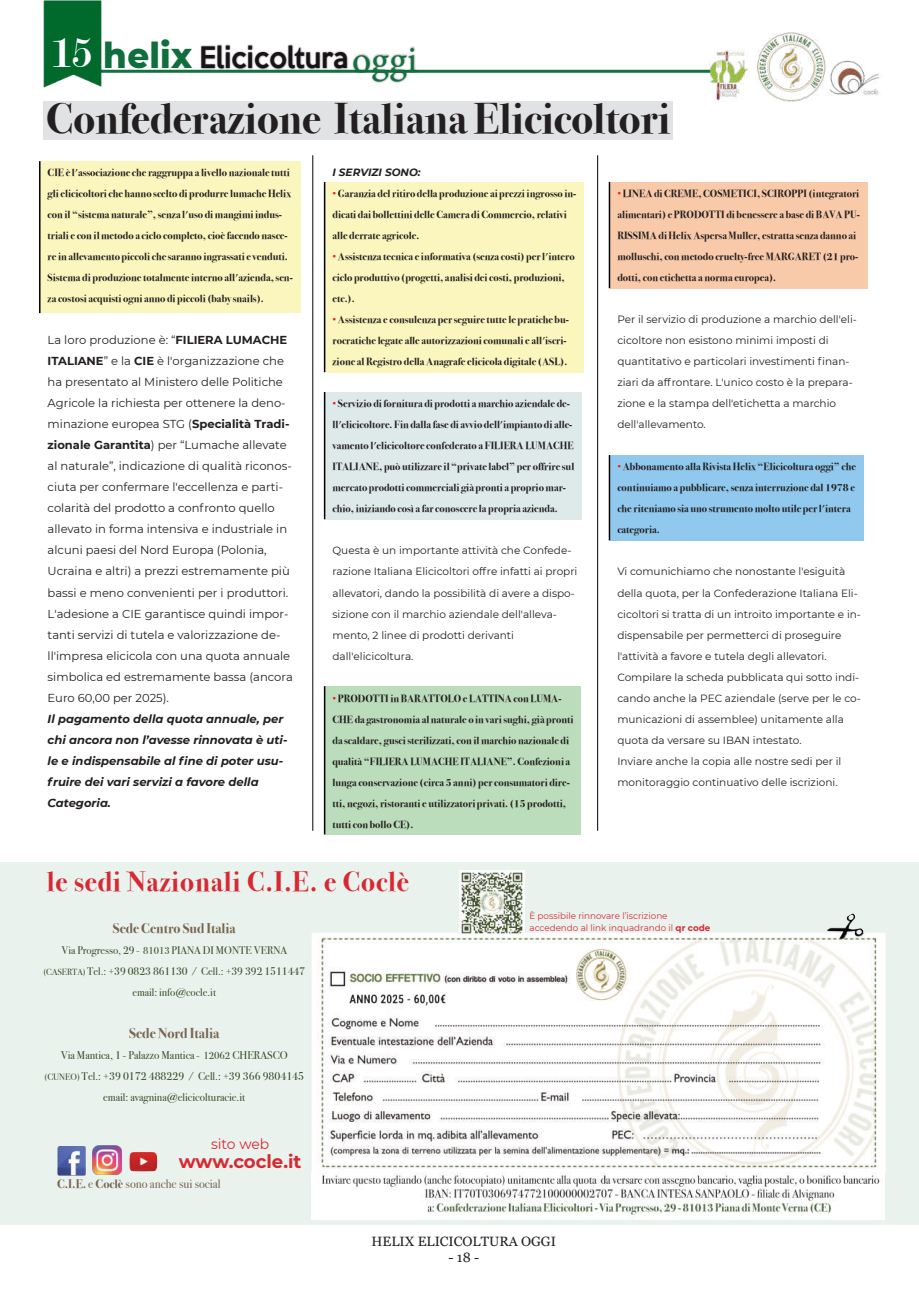
<style>
.page{position:relative;width:919px;height:1289px;background:#fff}
.page>*{position:absolute;margin:0;border:0;box-sizing:border-box;transform-origin:0 0}
.t1{font:700 42.9px "Bodoni Svty Two ITCTT";color:#231f20}
.t2{font:700 28.05px "Bodoni Svty Two ITCTT";letter-spacing:.03em;color:#d72934}
.t3{font:500 27px "Keep Calm";letter-spacing:.005em;color:#181317;scale:.94 1}
.t4{font:700 18.45px "Montserrat";letter-spacing:-.005em;color:#d72934}
.t5{font:700 14.4px "Bodoni Svty Two ITCTT";color:#77654e}
.t6{font:14.25px "Montserrat";color:#d72934}
.t7{font:700 14.1px "Bodoni Svty Two ITCTT";color:#77654e}
.t8{font:13.5px "Georgia";color:#231f20}
.t9{font:12.45px "Bodoni Svty Two ITCTT";color:#77654e}
.t10{font:11.55px/21px "Montserrat";color:#231f20}
.t11{font:italic 700 11.55px/21px "Montserrat";color:#231f20}
.t12{font:11.25px/21px "Bodoni Svty Two ITCTT";color:#374f28;text-align:center}
.t13{font:11.1px/21px "Bodoni Svty Two ITCTT";color:#374f28;text-align:center}
.t14{font:700 10.5px/21px "Bodoni Svty Two ITCTT";color:#231f20}
.t15{font:10.5px/21px "Montserrat";color:#231f20}
.t16{font:italic 700 10.5px "Montserrat";color:#231f20}
.t17{font:9px/12.1px "Montserrat";color:#d72934}
.s1{font-family:"Modern";font-weight:400;font-size:45px;color:#fff}
.s2{font-family:"Montserrat";font-weight:800;font-size:36px;color:#106e3d}
.s3{font-family:"Minion Pro";font-weight:400;font-size:37.5px;color:#11723f}
.s4{font-weight:700}
.s5{font-family:"Roboto Condensed";color:#ee1d23}
.s6{font-size:10.05px}
.s7{font-size:9px}
.s8{font-size:10.2px}
.s9{font-size:9.3px}
</style>
<div class="page">
<div style="left:0;top:862px;width:918px;height:362px;background:#eaf2ee"></div>
<hr style="left:48px;top:70px;width:664px;height:3px;background:#107340">
<img style="left:43px;top:0;width:58px;height:88px">
<img style="left:199px;top:44px;width:220px;height:39px">
<hr style="left:312px;top:155px;width:1px;height:675px;background:#000001">
<hr style="left:597px;top:155px;width:1px;height:675px;background:#000001">
<div style="left:40px;top:161px;width:260px;height:152px;background:#fbf6bd"></div>
<hr style="left:39px;top:161px;width:1px;height:152px;background:#000001">
<div style="left:324px;top:182px;width:260px;height:190px;background:#fbf6bd"></div>
<hr style="left:324px;top:182px;width:1px;height:190px;background:#000001">
<div style="left:324px;top:392px;width:258px;height:127px;background:#deeae9"></div>
<hr style="left:324px;top:392px;width:1px;height:127px;background:#000001">
<div style="left:324px;top:686px;width:257px;height:148px;background:#bbddbc"></div>
<hr style="left:324px;top:686px;width:1px;height:148px;background:#000001">
<div style="left:609px;top:182px;width:258px;height:106px;background:#f8caa9"></div>
<hr style="left:608px;top:182px;width:2px;height:106px;background:#000001">
<div style="left:609px;top:455px;width:254px;height:85px;background:#90c9ed"></div>
<hr style="left:608px;top:455px;width:2px;height:85px;background:#000001">
<div style="left:44px;top:101px;width:629px;height:38px;background:#e1e2e4"></div>
<img style="left:703px;top:32px;width:176px;height:70px">
<img style="left:311px;top:932px;width:574px;height:287px">
<img style="left:349px;top:994px;width:96px;height:11px">
<img style="left:826px;top:913px;width:37px;height:25px">
<img style="left:459px;top:870px;width:65px;height:65px">
<img style="left:57px;top:1146px;width:28px;height:28px">
<img style="left:113px;top:1152px;width:45px;height:23px">
<img style="left:93px;top:1145px;width:29px;height:29px">
<h3 class="t3" style="left:51px;top:47px;width:391px"><span class="s1">15</span> <span class="s2">helix</span> Elicicoltura <span class="s3">oggi</span></h3>
<h1 class="t1" style="left:46px;top:93px;width:625px">Confederazione Italiana Elicicoltori</h1>
<p class="t14" style="left:48px;top:162px;width:246px">CIE è l'associazione che raggruppa a livello nazionale tutti gli elicicoltori che hanno scelto di produrre lumache Helix con il “sistema naturale”, senza l'uso di mangimi indus&shy;triali e con il metodo a ciclo completo, cioè facendo nasce&shy;re in allevamento piccoli che saranno ingrassati e venduti.<br>Sistema di produzione totalmente interno all'azienda, sen&shy;za costosi acquisti ogni anno di piccoli (baby snails).</p>
<p class="t10" style="left:48px;top:330px;width:247px">La loro produzione è: “<span class="s4">FILIERA LUMACHE ITALIANE</span>” e la <span class="s4">CIE</span> è l'organizzazione che ha presentato al Ministero delle Politiche Agricole la richiesta per ottenere la deno&shy;minazione europea STG (<span class="s4">Specialità Tradi&shy;zionale Garantita</span>) per “Lumache allevate al naturale”, indicazione di qualità riconos&shy;ciuta per confermare l'eccellenza e parti&shy;colarità del prodotto a confronto quello allevato in forma intensiva e industriale in alcuni paesi del Nord Europa (Polonia, Ucraina e altri) a prezzi estremamente più bassi e meno convenienti per i produttori.<br>L'adesione a CIE garantisce quindi impor&shy;tanti servizi di tutela e valorizzazione de&shy;ll'impresa elicicola con una quota annuale simbolica ed estremamente bassa (ancora Euro 60,00 per 2025).</p>
<p class="t11" style="left:48px;top:708px;width:241px">Il pagamento della quota annuale, per chi ancora non l’avesse rinnovata è uti&shy;le e indispensabile al fine di poter usu&shy;fruire dei vari servizi a favore della Categoria.</p>
<p class="t16" style="left:332px;top:166px;width:90px">I SERVIZI SONO:</p>
<p class="t14" style="left:332px;top:183px;width:245px"><span class="s5">•</span> Garanzia del ritiro della produzione ai prezzi ingrosso in&shy;dicati dai bollettini delle Camera di Commercio, relativi alle derrate agricole.</p>
<p class="t14" style="left:332px;top:246px;width:244px"><span class="s5">•</span> Assistenza tecnica e informativa (senza costi) per l'intero ciclo produttivo (progetti, analisi dei costi, produzioni, etc.).</p>
<p class="t14" style="left:332px;top:309px;width:238px"><span class="s5">•</span> Assistenza e consulenza per seguire tutte le pratiche bu&shy;rocratiche legate alle autorizzazioni comunali e all'iscri&shy;zione al Registro della Anagrafe elicicola digitale (ASL).</p>
<p class="t14" style="left:332px;top:393px;width:243px"><span class="s5">•</span> Servizio di fornitura di prodotti a marchio aziendale de&shy;ll'elicicoltore. Fin dalla fase di avvio dell'impianto di alle&shy;vamento l'elicicoltore confederato a FILIERA LUMACHE ITALIANE, può utilizzare il “private label” per offrire sul mercato prodotti commerciali già pronti a proprio mar&shy;chio, iniziando così a far conoscere la propria azienda.</p>
<p class="t15" style="left:332px;top:540px;width:246px">Questa è un importante attività che Confede&shy;razione Italiana Elicicoltori offre infatti ai propri allevatori, dando la possibilità di avere a dispo&shy;sizione con il marchio aziendale dell'alleva&shy;mento, 2 linee di prodotti derivanti dall'elicicoltura.</p>
<p class="t14" style="left:332px;top:687px;width:242px"><span class="s5">•</span> PRODOTTI in BARATTOLO e LATTINA con LUMA-CHE da gastronomia al naturale o in vari sughi, già pronti da scaldare, gusci sterilizzati, con il marchio nazionale di qualità “FILIERA LUMACHE ITALIANE”. Confezioni a lunga conservazione (circa 5 anni) per consumatori dire&shy;tti, negozi, ristoranti e utilizzatori privati. (15 prodotti, tutti con bollo CE).</p>
<p class="t14" style="left:617px;top:183px;width:244px"><span class="s5">•</span> LINEA di CREME, COSMETICI, SCIROPPI (integratori alimentari) e PRODOTTI di benessere a base di BAVA PU-RISSIMA di Helix Aspersa Muller, estratta senza danno ai molluschi, con metodo cruelty-free MARGARET (21 pro&shy;dotti, con etichetta a norma europea).</p>
<p class="t15" style="left:617px;top:309px;width:241px">Per il servizio di produzione a marchio dell'eli&shy;cicoltore non esistono minimi imposti di quantitativo e particolari investimenti finan&shy;ziari da affrontare. L'unico costo è la prepara&shy;zione e la stampa dell'etichetta a marchio dell'allevamento.</p>
<p class="t14" style="left:617px;top:456px;width:240px"><span class="s5">•</span> Abbonamento alla Rivista Helix “Elicicoltura oggi” che continuiamo a pubblicare, senza interruzione dal 1978 e che riteniamo sia uno strumento molto utile per l'intera categoria.</p>
<p class="t15" style="left:617px;top:561px;width:245px">Vi comunichiamo che nonostante l'esiguità della quota, per la Confederazione Italiana Eli&shy;cicoltori si tratta di un introito importante e in&shy;dispensabile per permetterci di proseguire l'attività a favore e tutela degli allevatori.<br>Compilare la scheda pubblicata qui sotto indi&shy;cando anche la PEC aziendale (serve per le co&shy;municazioni di assemblee) unitamente alla quota da versare su IBAN intestato.<br>Inviare anche la copia alle nostre sedi per il monitoraggio continuativo delle iscrizioni.</p>
<h2 class="t2" style="left:47px;top:865px;width:363px">le sedi Nazionali C.I.E. e Coclè</h2>
<h3 class="t7" style="left:113px;top:920px;width:124px">Sede Centro Sud Italia</h3>
<p class="t13" style="left:43px;top:940px;width:263px">Via Progresso, 29 <span class="s6">- 81013</span> PIANA DI MONTE VERNA <span class="s7">(CASERTA)</span> Tel.: +39 0823 861130 / Cell.: +39 392 1511447 email: info@cocle.it</p>
<h3 class="t5" style="left:129px;top:1024px;width:92px">Sede Nord Italia</h3>
<p class="t12" style="left:45px;top:1044px;width:261px">Via Mantica, 1 - Palazzo Mantica <span class="s8">- 12062</span> CHERASCO <span class="s9">(CUNEO)</span> Tel.: +39 0172 488229 / Cell.: +39 366 9804145 email: avagnina@elicicolturacie.it</p>
<h3 class="t6" style="left:211px;top:1135px;width:60px">sito web</h3>
<h3 class="t4" style="left:179px;top:1149px;width:124px">www.cocle.it</h3>
<p class="t9" style="left:57px;top:1176px;width:165px"><span class="s4">C.I.E.</span> e <span class="s4">Coclè</span> sono anche sui social</p>
<p class="t17" style="left:529px;top:909px;width:182px">È possibile rinnovare l’iscrizione accedendo al link inquadrando il <span class="s4">qr code</span></p>
<p class="t8" style="left:371px;top:1235px;width:186px">HELIX ELICICOLTURA OGGI</p>
<p class="t8" style="left:448px;top:1251px;width:32px">- 18 -</p>
</div>
